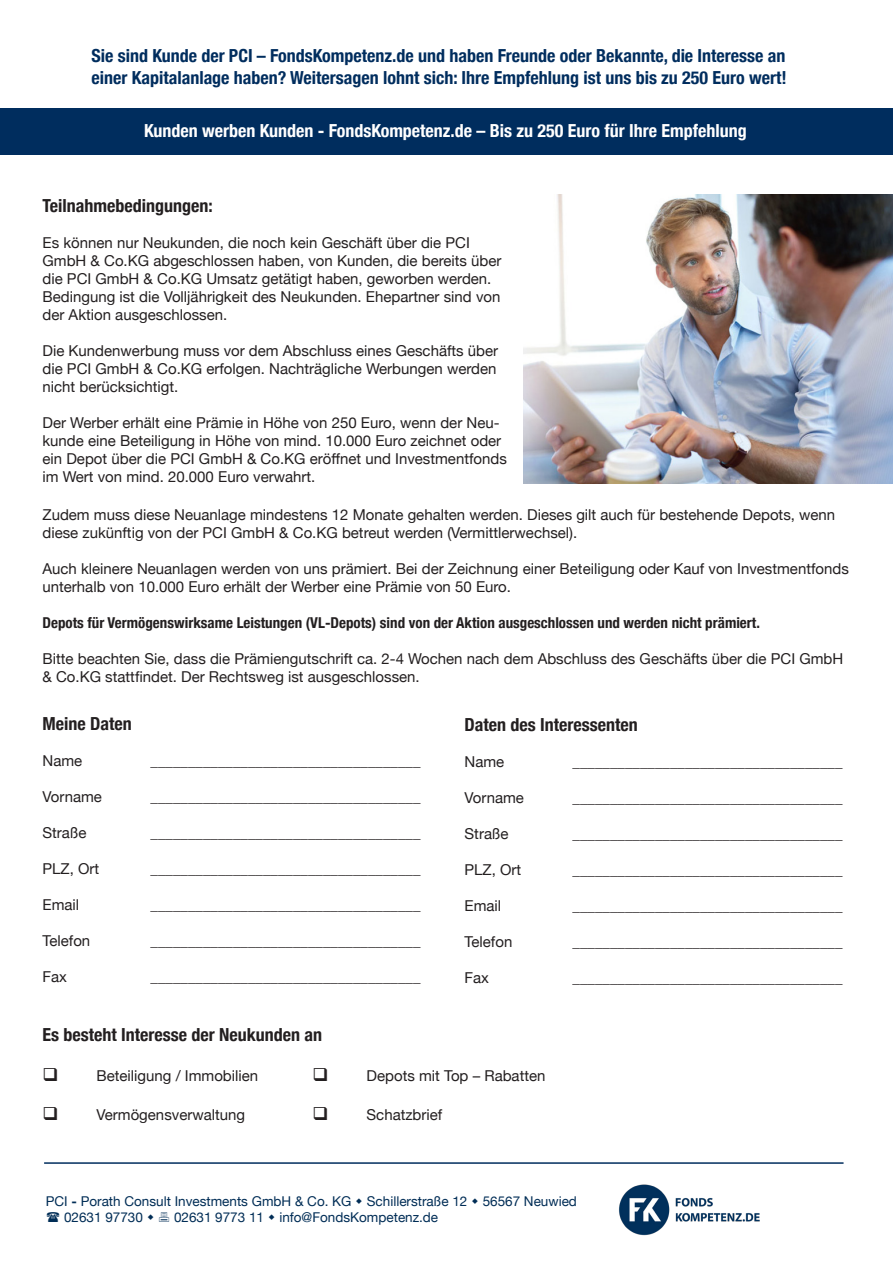
<style>
.page{position:relative;width:893px;height:1263px;background:#fff}
.page>*{position:absolute;margin:0;border:0;box-sizing:border-box;transform-origin:0 0}
.t1{font:700 condensed 18px/21.6px "Helvetica Neue";color:#002d5e}
.t2{font:700 condensed 18px "Helvetica Neue";color:#231f20}
.t3{font:700 condensed 18px "Helvetica Neue";color:#fff}
.t4{font:15px/18px "Helvetica Neue";color:#231f20}
.t5{font:700 condensed 15px "Helvetica Neue";color:#231f20}
.t6{font:13.5px/16.2px "Helvetica Neue";color:#002d56}
.s1{font-weight:700}
</style>
<div class="page">
<hr style="left:44px;top:1162px;width:799px;height:2px;background:#002d5e">
<img style="left:523px;top:195px;width:370px;height:289px">
<div style="left:0;top:108px;width:893px;height:47px;background:#002d5e"></div>
<img style="left:619px;top:1184px;width:141px;height:52px">
<p class="t1" style="left:91px;top:43px;width:697px">Sie sind Kunde der PCI – FondsKompetenz.de und haben Freunde oder Bekannte, die Interesse an einer Kapitalanlage haben? Weitersagen lohnt sich: Ihre Empfehlung ist uns bis zu 250 Euro wert!</p>
<p class="t3" style="left:144px;top:116px;width:604px">Kunden werben Kunden - FondsKompetenz.de – Bis zu 250 Euro für Ihre Empfehlung</p>
<p class="t2" style="left:43px;top:190px;width:172px">Teilnahmebedingungen:</p>
<p class="t4" style="left:43px;top:234px;width:461px">Es können nur Neukunden, die noch kein Geschäft über die PCI GmbH &amp; Co.KG abgeschlossen haben, von Kunden, die bereits über die PCI GmbH &amp; Co.KG Umsatz getätigt haben, geworben werden.<br>Bedingung ist die Volljährigkeit des Neukunden. Ehepartner sind von der Aktion ausgeschlossen.</p>
<p class="t4" style="left:43px;top:342px;width:457px;text-align:justify">Die Kundenwerbung muss vor dem Abschluss eines Geschäfts über die PCI GmbH &amp; Co.KG erfolgen. Nachträgliche Werbungen werden nicht berücksichtigt.</p>
<p class="t4" style="left:43px;top:414px;width:466px">Der Werber erhält eine Prämie in Höhe von 250 Euro, wenn der Neu&shy;kunde eine Beteiligung in Höhe von mind. 10.000 Euro zeichnet oder ein Depot über die PCI GmbH &amp; Co.KG eröffnet und Investmentfonds im Wert von mind. 20.000 Euro verwahrt.</p>
<p class="t4" style="left:43px;top:507px;width:794px">Zudem muss diese Neuanlage mindestens 12 Monate gehalten werden. Dieses gilt auch für bestehende Depots, wenn diese zukünftig von der PCI GmbH &amp; Co.KG betreut werden (Vermittlerwechsel).</p>
<p class="t4" style="left:43px;top:561px;width:808px">Auch kleinere Neuanlagen werden von uns prämiert. Bei der Zeichnung einer Beteiligung oder Kauf von Investmentfonds unterhalb von 10.000 Euro erhält der Werber eine Prämie von 50 Euro.</p>
<p class="t5" style="left:43px;top:610px;width:719px">Depots für Vermögenswirksame Leistungen (VL-Depots) sind von der Aktion ausgeschlossen und werden nicht prämiert.</p>
<p class="t4" style="left:43px;top:651px;width:802px">Bitte beachten Sie, dass die Prämiengutschrift ca. 2-4 Wochen nach dem Abschluss des Geschäfts über die PCI GmbH &amp; Co.KG stattfindet. Der Rechtsweg ist ausgeschlossen.</p>
<p class="t2" style="left:43px;top:708px;width:91px">Meine Daten</p>
<p class="t4" style="left:43px;top:752px;width:41px">Name</p>
<p class="t4" style="left:43px;top:788px;width:61px">Vorname</p>
<p class="t4" style="left:43px;top:824px;width:45px">Straße</p>
<p class="t4" style="left:43px;top:860px;width:58px">PLZ, Ort</p>
<p class="t4" style="left:43px;top:896px;width:38px">Email</p>
<p class="t4" style="left:43px;top:932px;width:49px">Telefon</p>
<p class="t4" style="left:43px;top:968px;width:26px">Fax</p>
<p class="t4" style="left:151px;top:752px;width:271px">____________________________________</p>
<p class="t4" style="left:151px;top:788px;width:271px">____________________________________</p>
<p class="t4" style="left:151px;top:824px;width:271px">____________________________________</p>
<p class="t4" style="left:151px;top:860px;width:271px">____________________________________</p>
<p class="t4" style="left:151px;top:896px;width:271px">____________________________________</p>
<p class="t4" style="left:151px;top:932px;width:271px">____________________________________</p>
<p class="t4" style="left:151px;top:968px;width:271px">____________________________________</p>
<p class="t2" style="left:465px;top:709px;width:175px">Daten des Interessenten</p>
<p class="t4" style="left:465px;top:753px;width:41px">Name</p>
<p class="t4" style="left:573px;top:753px;width:271px">____________________________________</p>
<p class="t4" style="left:465px;top:789px;width:61px">Vorname</p>
<p class="t4" style="left:573px;top:789px;width:271px">____________________________________</p>
<p class="t4" style="left:465px;top:825px;width:45px">Straße</p>
<p class="t4" style="left:573px;top:825px;width:271px">____________________________________</p>
<p class="t4" style="left:465px;top:861px;width:58px">PLZ, Ort</p>
<p class="t4" style="left:573px;top:861px;width:271px">____________________________________</p>
<p class="t4" style="left:465px;top:897px;width:38px">Email</p>
<p class="t4" style="left:573px;top:897px;width:271px">____________________________________</p>
<p class="t4" style="left:465px;top:933px;width:49px">Telefon</p>
<p class="t4" style="left:573px;top:933px;width:271px">____________________________________</p>
<p class="t4" style="left:465px;top:969px;width:26px">Fax</p>
<p class="t4" style="left:573px;top:969px;width:271px">____________________________________</p>
<p class="t2" style="left:43px;top:1020px;width:281px">Es besteht Interesse der Neukunden an</p>
<p class="t4" style="left:43px;top:1067px;width:217px">❑ Beteiligung / Immobilien</p>
<p class="t4" style="left:313px;top:1067px;width:234px">❑ Depots mit Top – Rabatten</p>
<p class="t4" style="left:43px;top:1107px;width:204px">❑ Vermögensverwaltung</p>
<p class="t4" style="left:313px;top:1107px;width:131px">❑ Schatzbrief</p>
<p class="t6" style="left:64px;top:1193px;width:514px;text-indent:-18px">PCI <span class="s1">-</span> Porath Consult Investments GmbH &amp; Co. KG Schillerstraße 12 56567 Neuwied<br>02631 97730</p>
<p class="t6" style="left:174px;top:1209px;width:266px">02631 9773 11 info@FondsKompetenz.de</p>
</div>
